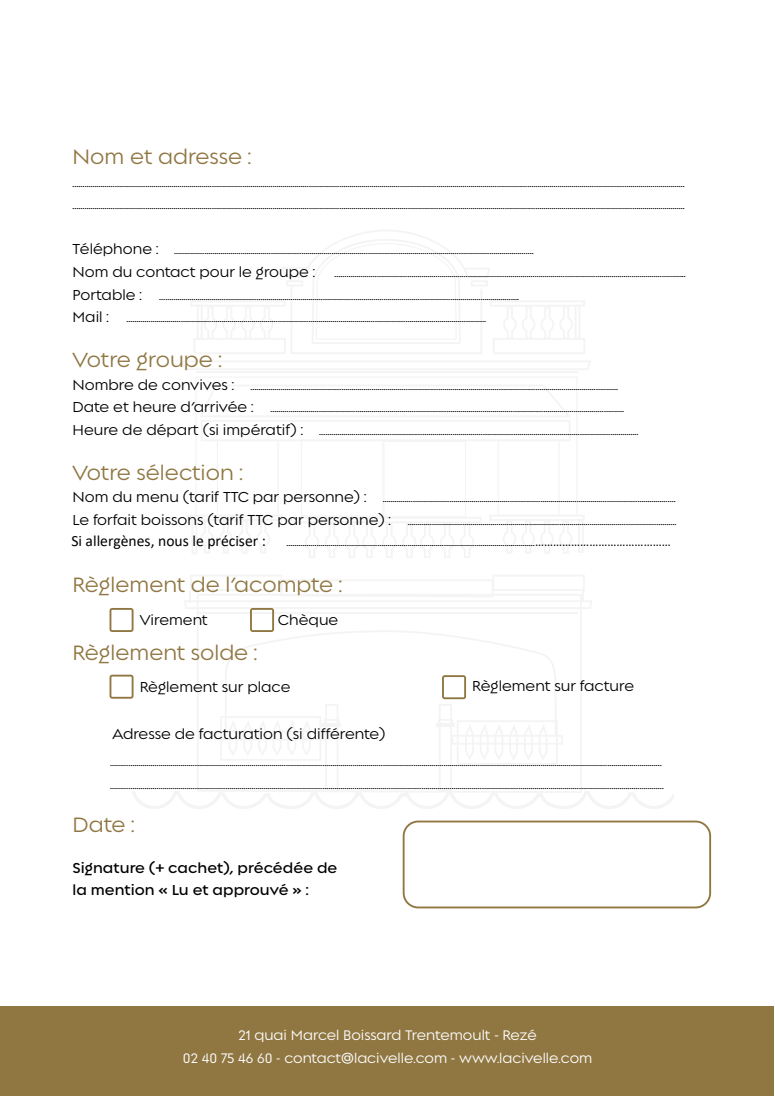
<style>
.page{position:relative;width:775px;height:1097px;background:#fff}
.page>*{position:absolute;margin:0;border:0;box-sizing:border-box;transform-origin:0 0}
.t1{font:500 22.5px "Regulator Nova";color:#907742}
.t2{font:500 15.62px "Regulator Nova";color:#000}
.t3{font:600 15.62px/22.5px "Regulator Nova";color:#000}
.t4{font:15.62px "Calibri";color:#000}
.t5{font:500 15px/22.5px "Regulator Nova";color:#fff;text-align:center}
.t6{font:500 13.12px/22.5px "Regulator Nova";color:#000}
.s1{font-size:15.62px}
.s2{font-family:"Calibri";font-weight:400}
</style>
<div class="page">
<svg style="left:182px;top:361px;width:409px;height:9px"></svg>
<hr style="left:196px;top:371px;width:382px;height:2px;background:#1d1d1b">
<svg style="left:191px;top:230px;width:394px;height:124px"></svg>
<svg style="left:225px;top:632px;width:330px;height:42px"></svg>
<svg style="left:187px;top:514px;width:397px;height:44px"></svg>
<svg style="left:201px;top:385px;width:369px;height:129px"></svg>
<div style="left:0;top:1005px;width:773px;height:90px;background:#907742"></div>
<svg style="left:403px;top:820px;width:308px;height:88px"></svg>
<svg style="left:110px;top:608px;width:24px;height:24px"></svg>
<svg style="left:110px;top:674px;width:564px;height:135px"></svg>
<svg style="left:184px;top:575px;width:408px;height:57px"></svg>
<h1 class="t1" style="left:73px;top:145px;width:180px">Nom et adresse :</h1>
<p class="t6" style="left:73px;top:171px;width:614px">…………………………………………………………………………………………………………………………………………………………………………………………………………………………………………………………………………… ……………………………………………………………………………………………………………………….…………………………………………………………………………………………………………………………………………………..</p>
<p class="t6" style="left:73px;top:239px;width:615px"><span class="s1">Téléphone :</span> …………………………………………………………………………………………………………………………………………………………….<br><span class="s1">Nom du contact pour le groupe :</span> ……………………………………………………………………………………………………………………………………………………......<br><span class="s1">Portable :</span> …………………………………………………………………………………………………………………………………………………………….<br><span class="s1">Mail :</span> …………………………………………………………………………………………………………………………………………………………….</p>
<h1 class="t1" style="left:73px;top:347px;width:151px">Votre groupe :</h1>
<p class="t6" style="left:73px;top:374px;width:567px"><span class="s1">Nombre de convives :</span> ………………………………………………………………………………………………………………………………………………………………..<br><span class="s1">Date et heure d’arrivée :</span> ………………………………………………………………………………………………………………………………………………………….<br><span class="s1">Heure de départ (si impératif) :</span> …………………………………………………………………………………………………………………………………………..</p>
<h1 class="t1" style="left:73px;top:460px;width:172px">Votre sélection :</h1>
<p class="t6" style="left:73px;top:486px;width:605px"><span class="s1">Nom du menu (tarif TTC par personne) :</span> ……………………………………………………………………………………………………………………………….<br><span class="s1">Le forfait boissons (tarif TTC par personne) :</span> …………………………………………………………………………………………………………………….</p>
<p class="t4" style="left:71px;top:530px;width:196px">Si allergènes, nous le préciser :</p>
<p class="t6" style="left:286px;top:530px;width:386px">……………………………………………………………………………………………………………<span class="s2">………………………………………</span></p>
<h1 class="t1" style="left:73px;top:572px;width:271px">Règlement de l’acompte :</h1>
<p class="t2" style="left:140px;top:611px;width:70px">Virement</p>
<h1 class="t1" style="left:73px;top:640px;width:186px">Règlement solde :</h1>
<p class="t2" style="left:278px;top:611px;width:62px">Chèque</p>
<p class="t2" style="left:140px;top:678px;width:152px">Règlement sur place</p>
<p class="t2" style="left:112px;top:725px;width:275px">Adresse de facturation (si différente)</p>
<p class="t2" style="left:472px;top:677px;width:163px">Règlement sur facture</p>
<p class="t6" style="left:110px;top:750px;width:555px">………………………………………………………………………………………………………………………………………………………………………………………………………………………………………………… …………………………………………………………………………………………….……………………………………………………………………………………………………………………………………………………</p>
<h1 class="t1" style="left:73px;top:812px;width:64px">Date :</h1>
<p class="t3" style="left:73px;top:856px;width:266px">Signature (+ cachet), précédée de la mention « Lu et approuvé » :</p>
<p class="t5" style="left:183px;top:1023px;width:411px">21 quai Marcel Boissard Trentemoult - Rezé<br>02 40 75 46 60 - contact@lacivelle.com - www.lacivelle.com</p>
</div>
